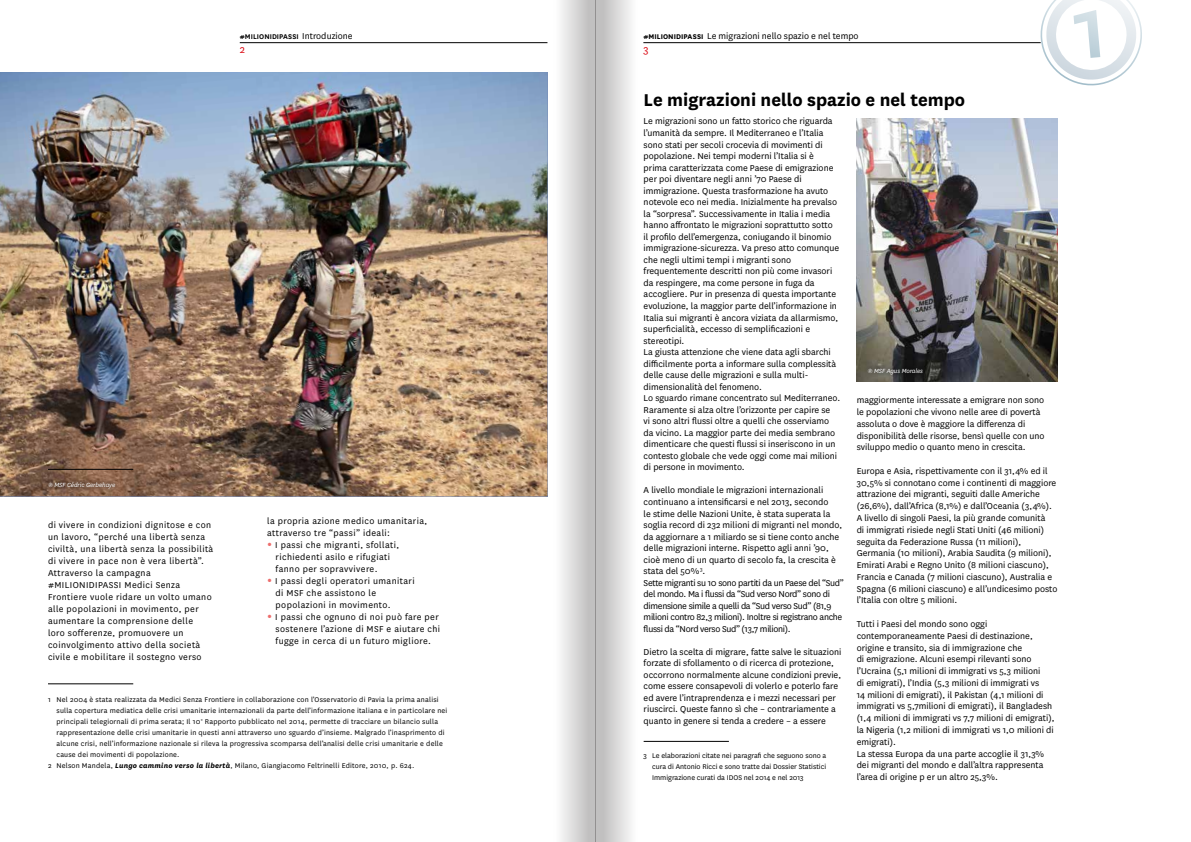
<style>
.page{position:relative;width:1191px;height:842px;background:#fff}
.page>*{position:absolute;margin:0;border:0;box-sizing:border-box;transform-origin:0 0}
.t1{font:700 20px "Medecins Sans";color:#000}
.t2{font:12px "Medecins Sans";color:#db0812}
.t3{font:10px/11.5px "Medecins Sans";color:#000}
.t4{font:10px/12px "Medecins Sans";letter-spacing:.04em;color:#000}
.t5{font:8px/11px "Medecins Sans";letter-spacing:.025em;color:#000;text-align:justify}
.t6{font:600 8px "Medecins Sans";letter-spacing:.005em;color:#000}
.t7{font:italic 7px "Medecins Sans";letter-spacing:-.01em;color:#fff}
.s1{font-weight:400;font-size:10px}
.s2{font-weight:700;font-size:14px;color:#ed6e6d}
.s3{font-weight:700;font-style:italic}
.s4{font-weight:600;font-size:8px}
.s5{font-weight:700;font-size:8px}
</style>
<div class="page">
<hr style="left:240px;top:42px;width:307px;height:1px;background:#000">
<hr style="left:643px;top:42px;width:397px;height:1px;background:#000">
<img style="left:856px;top:119px;width:201px;height:263px">
<img style="left:0;top:72px;width:547px;height:424px">
<hr style="left:48px;top:469px;width:85px;height:1px;background:#000">
<div style="left:595px;top:0;width:43px;height:842px;background:linear-gradient(to right,#b7b5b5,#fefefe)"></div>
<div style="left:553px;top:0;width:42px;height:842px;background:linear-gradient(to right,#fff,#bbbaba)"></div>
<hr style="left:48px;top:683px;width:85px;height:1px;background:#000">
<hr style="left:643px;top:741px;width:86px;height:1px;background:#000">
<svg style="left:43px;top:477px;width:77px;height:16px"></svg>
<svg style="left:863px;top:363px;width:64px;height:16px"></svg>
<svg style="left:1037px;top:0;width:105px;height:86px"></svg>
<p class="t6" style="left:240px;top:31px;width:114px">#MILIONIDIPASSI <span class="s1">Introduzione</span></p>
<p class="t2" style="left:240px;top:41px;width:7px">2</p>
<p class="t7" style="left:48px;top:481px;width:69px">® MSF Cédric Gerbehaye</p>
<p class="t4" style="left:48px;top:519px;width:167px">di vivere in condizioni dignitose e con un lavoro, “perché una libertà senza civiltà, una libertà senza la possibilità di vivere in pace non è vera libertà”.<br>Attraverso la campagna #MILIONIDIPASSI Medici Senza Frontiere vuole ridare un volto umano alle popolazioni in movimento, per aumentare la comprensione delle<br>loro sofferenze, promuovere un coinvolgimento attivo della società civile e mobilitare il sostegno verso</p>
<p class="t4" style="left:267px;top:514px;width:162px">la propria azione medico umanitaria, attraverso tre “passi” ideali:</p>
<p class="t4" style="left:276px;top:538px;width:125px;text-indent:-9px"><span class="s2">•</span> I passi che migranti, sfollati, richiedenti asilo e rifugiati fanno per sopravvivere.</p>
<p class="t4" style="left:276px;top:574px;width:140px;text-indent:-9px"><span class="s2">•</span> I passi degli operatori umanitari di MSF che assistono le popolazioni in movimento.</p>
<p class="t4" style="left:276px;top:610px;width:166px;text-indent:-9px"><span class="s2">•</span> I passi che ognuno di noi può fare per sostenere l’azione di MSF e aiutare chi fugge in cerca di un futuro migliore.</p>
<p class="t5" style="left:48px;top:694px;width:392px">1 Nel 2004 è stata realizzata da Medici Senza Frontiere in collaborazione con l’Osservatorio di Pavia la prima analisi</p>
<p class="t5" style="left:57px;top:705px;width:392px">sulla copertura mediatica delle crisi umanitarie internazionali da parte dell’informazione italiana e in particolare nei</p>
<p class="t5" style="left:57px;top:716px;width:383px">principali telegiornali di prima serata; Il 10° Rapporto pubblicato nel 2014, permette di tracciare un bilancio sulla</p>
<p class="t5" style="left:57px;top:727px;width:389px">rappresentazione delle crisi umanitarie in questi anni attraverso uno sguardo d’insieme. Malgrado l’inasprimento di</p>
<p class="t5" style="left:57px;top:738px;width:388px">alcune crisi, nell’informazione nazionale si rileva la progressiva scomparsa dell’analisi delle crisi umanitarie e delle</p>
<p class="t5" style="left:57px;top:749px;width:124px">cause dei movimenti di popolazione.</p>
<p class="t5" style="left:48px;top:760px;width:368px">2 Nelson Mandela, <span class="s3">Lungo cammino verso la libertà</span>, Milano, Giangiacomo Feltrinelli Editore, 2010, p. 624.</p>
<p class="t3" style="left:643px;top:29px;width:217px"><span class="s4">#</span><span class="s5">MILIONIDIPASSI</span> Le migrazioni nello spazio e nel tempo</p>
<p class="t2" style="left:643px;top:41px;width:7px">3</p>
<h1 class="t1" style="left:643px;top:86px;width:323px">Le migrazioni nello spazio e nel tempo</h1>
<p class="t3" style="left:643px;top:115px;width:198px">Le migrazioni sono un fatto storico che riguarda l’umanità da sempre. Il Mediterraneo e l’Italia sono stati per secoli crocevia di movimenti di popolazione. Nei tempi moderni l’Italia si è<br>prima caratterizzata come Paese di emigrazione per poi diventare negli anni ’70 Paese di immigrazione. Questa trasformazione ha avuto notevole eco nei media. Inizialmente ha prevalso la “sorpresa”. Successivamente in Italia i media hanno affrontato le migrazioni soprattutto sotto<br>il profilo dell’emergenza, coniugando il binomio immigrazione-sicurezza. Va preso atto comunque che negli ultimi tempi i migranti sono frequentemente descritti non più come invasori da respingere, ma come persone in fuga da accogliere. Pur in presenza di questa importante evoluzione, la maggior parte dell’informazione in Italia sui migranti è ancora viziata da allarmismo, superficialità, eccesso di semplificazioni e stereotipi.<br>La giusta attenzione che viene data agli sbarchi difficilmente porta a informare sulla complessità delle cause delle migrazioni e sulla multi&shy;dimensionalità del fenomeno.<br>Lo sguardo rimane concentrato sul Mediterraneo.<br>Raramente si alza oltre l’orizzonte per capire se<br>vi sono altri flussi oltre a quelli che osserviamo da vicino. La maggior parte dei media sembrano dimenticare che questi flussi si inseriscono in un contesto globale che vede oggi come mai milioni di persone in movimento.</p>
<p class="t3" style="left:643px;top:484px;width:202px">A livello mondiale le migrazioni internazionali continuano a intensificarsi e nel 2013, secondo<br>le stime delle Nazioni Unite, è stata superata la soglia record di 232 milioni di migranti nel mondo, da aggiornare a 1 miliardo se si tiene conto anche delle migrazioni interne. Rispetto agli anni ’90, cioè meno di un quarto di secolo fa, la crescita è stata del 50%<sup>3</sup>.<br>Sette migranti su 10 sono partiti da un Paese del “Sud” del mondo. Ma i flussi da “Sud verso Nord” sono di dimensione simile a quelli da “Sud verso Sud” (81,9 milioni contro 82,3 milioni). Inoltre si registrano anche flussi da “Nord verso Sud” (13,7 milioni).</p>
<p class="t3" style="left:643px;top:645px;width:199px">Dietro la scelta di migrare, fatte salve le situazioni forzate di sfollamento o di ricerca di protezione, occorrono normalmente alcune condizioni previe, come essere consapevoli di volerlo e poterlo fare ed avere l’intraprendenza e i mezzi necessari per riuscirci. Queste fanno sì che – contrariamente a quanto in genere si tenda a credere – a essere</p>
<p class="t5" style="left:652px;top:750px;width:176px;text-indent:-9px">3 Le elaborazioni citate nei paragrafi che seguono sono a cura di Antonio Ricci e sono tratte dai Dossier Statistici Immigrazione curati da IDOS nel 2014 e nel 2013</p>
<p class="t7" style="left:867px;top:366px;width:57px">® MSF Agus Morales</p>
<p class="t3" style="left:856px;top:394px;width:189px;line-height:11.8px">maggiormente interessate a emigrare non sono le popolazioni che vivono nelle aree di povertà assoluta o dove è maggiore la differenza di disponibilità delle risorse, bensì quelle con uno sviluppo medio o quanto meno in crescita.</p>
<p class="t3" style="left:856px;top:464px;width:202px;line-height:11.8px">Europa e Asia, rispettivamente con il 31,4% ed il 30,5% si connotano come i continenti di maggiore attrazione dei migranti, seguiti dalle Americhe (26,6%), dall’Africa (8,1%) e dall’Oceania (3,4%).<br>A livello di singoli Paesi, la più grande comunità<br>di immigrati risiede negli Stati Uniti (46 milioni) seguita da Federazione Russa (11 milioni), Germania (10 milioni), Arabia Saudita (9 milioni), Emirati Arabi e Regno Unito (8 milioni ciascuno), Francia e Canada (7 milioni ciascuno), Australia e Spagna (6 milioni ciascuno) e all’undicesimo posto l’Italia con oltre 5 milioni.</p>
<p class="t3" style="left:856px;top:618px;width:199px;line-height:11.8px">Tutti i Paesi del mondo sono oggi contemporaneamente Paesi di destinazione, origine e transito, sia di immigrazione che<br>di emigrazione. Alcuni esempi rilevanti sono l’Ucraina (5,1 milioni di immigrati vs 5,3 milioni<br>di emigrati), l’India (5,3 milioni di immigrati vs<br>14 milioni di emigrati), il Pakistan (4,1 milioni di immigrati vs 5,7milioni di emigrati), il Bangladesh (1,4 milioni di immigrati vs 7,7 milioni di emigrati), la Nigeria (1,2 milioni di immigrati vs 1,0 milioni di emigrati).<br>La stessa Europa da una parte accoglie il 31,3% dei migranti del mondo e dall’altra rappresenta l’area di origine p er un altro 25,3%.</p>
</div>
